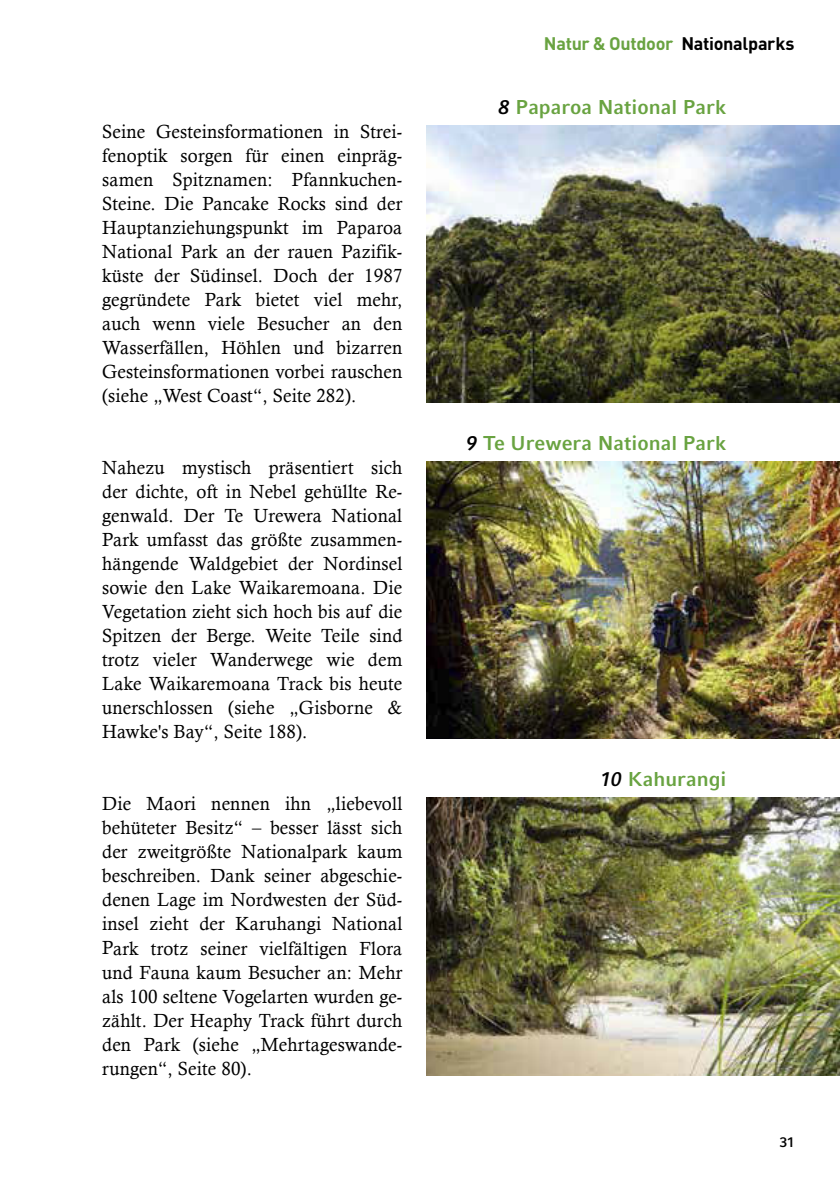
<style>
.page{position:relative;width:840px;height:1191px;background:#fff}
.page>*{position:absolute;margin:0;border:0;box-sizing:border-box;transform-origin:0 0}
.t1{font:700 20px "Compatil Fact LT Pro";color:#69a341}
.t2{font:19px/24px "Calisto";letter-spacing:.01em;color:#000;text-align:justify}
.t3{font:700 18px "DINOT";letter-spacing:-.02em;color:#69a341}
.t4{font:700 14px "Compatil Fact LT Pro";color:#000;scale:.95 1}
.s1{color:#000}
.s2{font-style:italic;color:#000}
</style>
<div class="page">
<img style="left:426px;top:125px;width:413px;height:277px">
<img style="left:426px;top:461px;width:413px;height:277px">
<img style="left:426px;top:797px;width:413px;height:278px">
<p class="t2" style="left:102px;top:119px;width:301px">Seine Gesteinsformationen in Strei&shy;fenoptik sorgen für einen einpräg&shy;samen Spitznamen: Pfannkuchen-Steine. Die Pancake Rocks sind der Hauptanziehungspunkt im Paparoa National Park an der rauen Pazifik&shy;küste der Südinsel. Doch der 1987 gegründete Park bietet viel mehr, auch wenn viele Besucher an den Wasserfällen, Höhlen und bizarren Gesteinsformationen vorbei rauschen (siehe „West Coast“, Seite 282).</p>
<p class="t2" style="left:102px;top:455px;width:301px">Nahezu mystisch präsentiert sich der dichte, oft in Nebel gehüllte Re&shy;genwald. Der Te Urewera National Park umfasst das größte zusammen&shy;hängende Waldgebiet der Nordinsel sowie den Lake Waikaremoana. Die Vegetation zieht sich hoch bis auf die Spitzen der Berge. Weite Teile sind trotz vieler Wanderwege wie dem Lake Waikaremoana Track bis heute unerschlossen (siehe „Gisborne &amp; Hawke's Bay“, Seite 188).</p>
<p class="t2" style="left:102px;top:791px;width:301px">Die Maori nennen ihn „liebevoll behüteter Besitz“ – besser lässt sich der zweitgrößte Nationalpark kaum beschreiben. Dank seiner abgeschie&shy;denen Lage im Nordwesten der Süd&shy;insel zieht der Karuhangi National Park trotz seiner vielfältigen Flora und Fauna kaum Besucher an: Mehr als 100 seltene Vogelarten wurden ge&shy;zählt. Der Heaphy Track führt durch den Park (siehe „Mehrtageswande&shy;rungen“, Seite 80).</p>
<p class="t3" style="left:543px;top:31px;width:252px">Natur &amp; Outdoor <span class="s1">Nationalparks</span></p>
<p class="t1" style="left:498px;top:95px;width:229px"><span class="s2">8</span> Paparoa National Park</p>
<p class="t1" style="left:466px;top:431px;width:261px"><span class="s2">9</span> Te Urewera National Park</p>
<p class="t1" style="left:600px;top:767px;width:127px"><span class="s2">10</span> Kahurangi</p>
<p class="t4" style="left:779px;top:1133px;width:17px">31</p>
</div>
